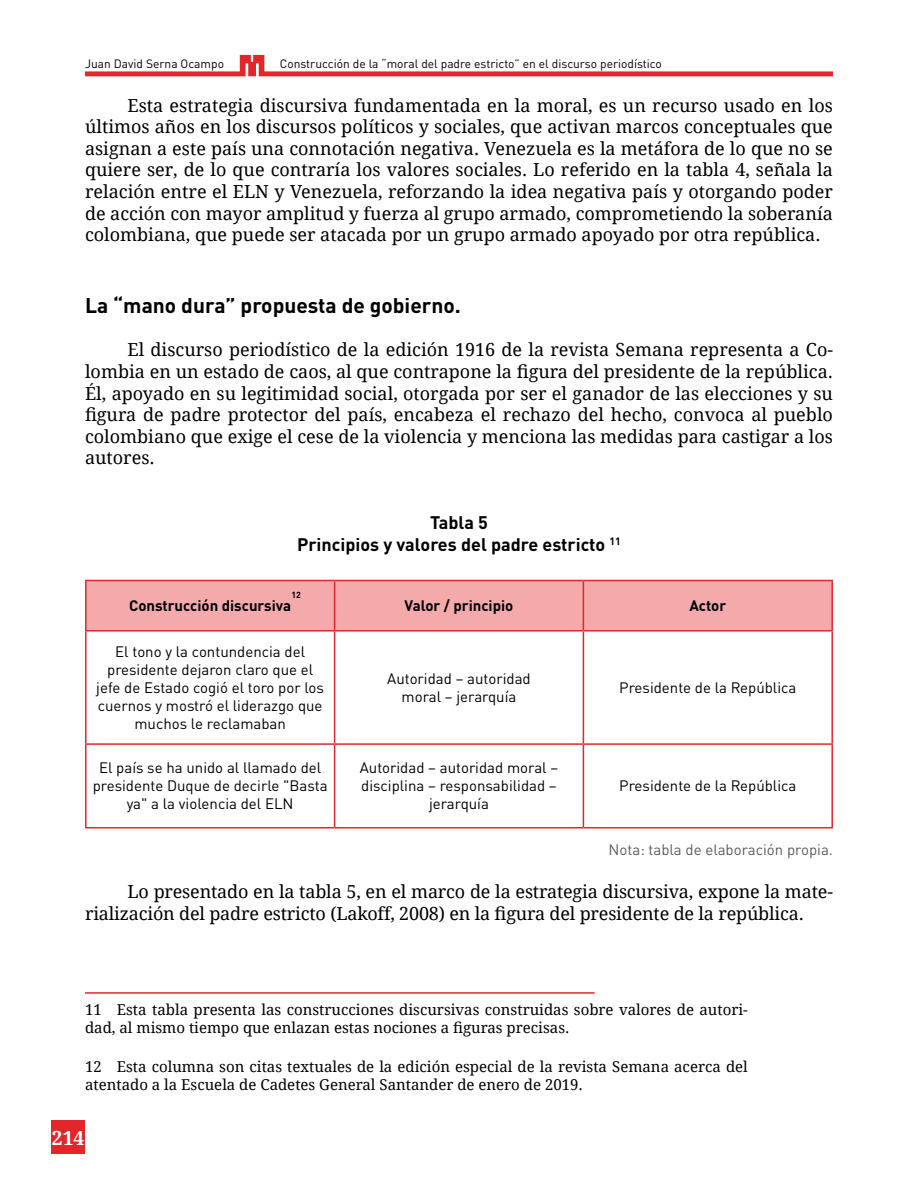
<style>
.page{position:relative;width:918px;height:1188px;background:#fff}
.page>*{position:absolute;margin:0;border:0;box-sizing:border-box;transform-origin:0 0}
.t1{font:700 21px "DIN Pro";color:#000}
.t2{font:700 19.35px "Droid Serif";color:#fff}
.t3{font:18px/21.6px "Droid Serif";letter-spacing:-.01em;color:#000;text-align:justify}
.t4{font:700 18px/21.6px "DIN Pro";color:#000;text-align:center}
.t5{font:15px/18px "DIN Pro";color:#000;text-align:center}
.t6{font:15px/18px "Droid Serif";color:#000}
.t7{font:700 15px "DIN Pro";color:#000}
.t8{font:15px "DIN Pro";color:#5c5c5c}
.t9{font:12px "DIN Pro";color:#000}
.t10{font:700 8.7px "DIN Pro";color:#000}
</style>
<div class="page">
<svg style="left:85px;top:55px;width:748px;height:21px"></svg>
<div style="left:87px;top:581px;width:744px;height:49px;background:#f4a9aa"></div>
<hr style="left:334px;top:581px;width:1px;height:49px;background:#e2272b">
<hr style="left:583px;top:581px;width:1px;height:49px;background:#e2272b">
<hr style="left:85px;top:630px;width:250px;height:2px;background:#e2272b">
<hr style="left:335px;top:630px;width:248px;height:2px;background:#e2272b">
<hr style="left:334px;top:632px;width:1px;height:111px;background:#e2272b">
<hr style="left:583px;top:630px;width:250px;height:2px;background:#e2272b">
<hr style="left:583px;top:632px;width:1px;height:111px;background:#e2272b">
<hr style="left:85px;top:743px;width:250px;height:2px;background:#e2272b">
<hr style="left:335px;top:743px;width:248px;height:2px;background:#e2272b">
<hr style="left:334px;top:745px;width:1px;height:82px;background:#e2272b">
<hr style="left:583px;top:743px;width:250px;height:2px;background:#e2272b">
<hr style="left:583px;top:745px;width:1px;height:82px;background:#e2272b">
<hr style="left:85px;top:580px;width:250px;height:1px;background:#e2272b">
<hr style="left:85px;top:581px;width:2px;height:49px;background:#e2272b">
<hr style="left:335px;top:580px;width:248px;height:1px;background:#e2272b">
<hr style="left:583px;top:580px;width:250px;height:1px;background:#e2272b">
<hr style="left:831px;top:581px;width:2px;height:49px;background:#e2272b">
<hr style="left:85px;top:632px;width:2px;height:111px;background:#e2272b">
<hr style="left:831px;top:632px;width:2px;height:111px;background:#e2272b">
<hr style="left:85px;top:745px;width:2px;height:82px;background:#e2272b">
<hr style="left:831px;top:745px;width:2px;height:82px;background:#e2272b">
<hr style="left:85px;top:827px;width:250px;height:1px;background:#e2272b">
<hr style="left:335px;top:827px;width:248px;height:1px;background:#e2272b">
<hr style="left:583px;top:827px;width:250px;height:1px;background:#e2272b">
<hr style="left:85px;top:992px;width:510px;height:2px;background:#e2272b">
<div style="left:51px;top:1120px;width:34px;height:34px;background:#e2272b"></div>
<p class="t9" style="left:85px;top:54px;width:140px">Juan David Serna Ocampo</p>
<p class="t9" style="left:280px;top:54px;width:384px">Construcción de la “moral del padre estricto” en el discurso periodístico</p>
<p class="t3" style="left:85px;top:94px;width:749px;text-indent:43px">Esta estrategia discursiva fundamentada en la moral, es un recurso usado en los últimos años en los discursos políticos y sociales, que activan marcos conceptuales que asignan a este país una connotación negativa. Venezuela es la metáfora de lo que no se quiere ser, de lo que contraría los valores sociales. Lo referido en la tabla 4, señala la relación entre el ELN y Venezuela, reforzando la idea negativa país y otorgando poder de acción con mayor amplitud y fuerza al grupo armado, comprometiendo la soberanía colombiana, que puede ser atacada por un grupo armado apoyado por otra república.</p>
<p class="t1" style="left:85px;top:288px;width:377px">La “mano dura” propuesta de gobierno.</p>
<p class="t3" style="left:85px;top:339px;width:749px;text-indent:43px">El discurso periodístico de la edición 1916 de la revista Semana representa a Co&shy;lombia en un estado de caos, al que contrapone la figura del presidente de la república.<br>Él, apoyado en su legitimidad social, otorgada por ser el ganador de las elecciones y su figura de padre protector del país, encabeza el rechazo del hecho, convoca al pueblo colombiano que exige el cese de la violencia y menciona las medidas para castigar a los autores.</p>
<p class="t4" style="left:297px;top:510px;width:325px">Tabla 5<br>Principios y valores del padre estricto <sup>11</sup></p>
<p class="t10" style="left:292px;top:588px;width:11px">12</p>
<p class="t7" style="left:129px;top:593px;width:164px">Construcción discursiva</p>
<p class="t7" style="left:405px;top:593px;width:110px">Valor / principio</p>
<p class="t7" style="left:689px;top:593px;width:38px">Actor</p>
<p class="t5" style="left:96px;top:641px;width:229px">El tono y la contundencia del presidente dejaron claro que el jefe de Estado cogió el toro por los cuernos y mostró el liderazgo que muchos le reclamaban</p>
<p class="t5" style="left:387px;top:668px;width:145px">Autoridad – autoridad moral – jerarquía</p>
<p class="t5" style="left:619px;top:677px;width:178px">Presidente de la República</p>
<p class="t5" style="left:93px;top:757px;width:236px">El país se ha unido al llamado del presidente Duque de decirle "Basta ya" a la violencia del ELN</p>
<p class="t5" style="left:360px;top:757px;width:200px">Autoridad – autoridad moral – disciplina – responsabilidad – jerarquía</p>
<p class="t5" style="left:619px;top:775px;width:178px">Presidente de la República</p>
<p class="t8" style="left:609px;top:838px;width:226px">Nota: tabla de elaboración propia.</p>
<p class="t3" style="left:85px;top:881px;width:749px;text-indent:43px">Lo presentado en la tabla 5, en el marco de la estrategia discursiva, expone la mate&shy;rialización del padre estricto (Lakoff, 2008) en la figura del presidente de la república.</p>
<p class="t6" style="left:85px;top:1000px;width:664px">11 Esta tabla presenta las construcciones discursivas construidas sobre valores de autori&shy;dad, al mismo tiempo que enlazan estas nociones a figuras precisas.</p>
<p class="t6" style="left:85px;top:1057px;width:664px">12 Esta columna son citas textuales de la edición especial de la revista Semana acerca del atentado a la Escuela de Cadetes General Santander de enero de 2019.</p>
<p class="t2" style="left:52px;top:1124px;width:34px">214</p>
</div>
